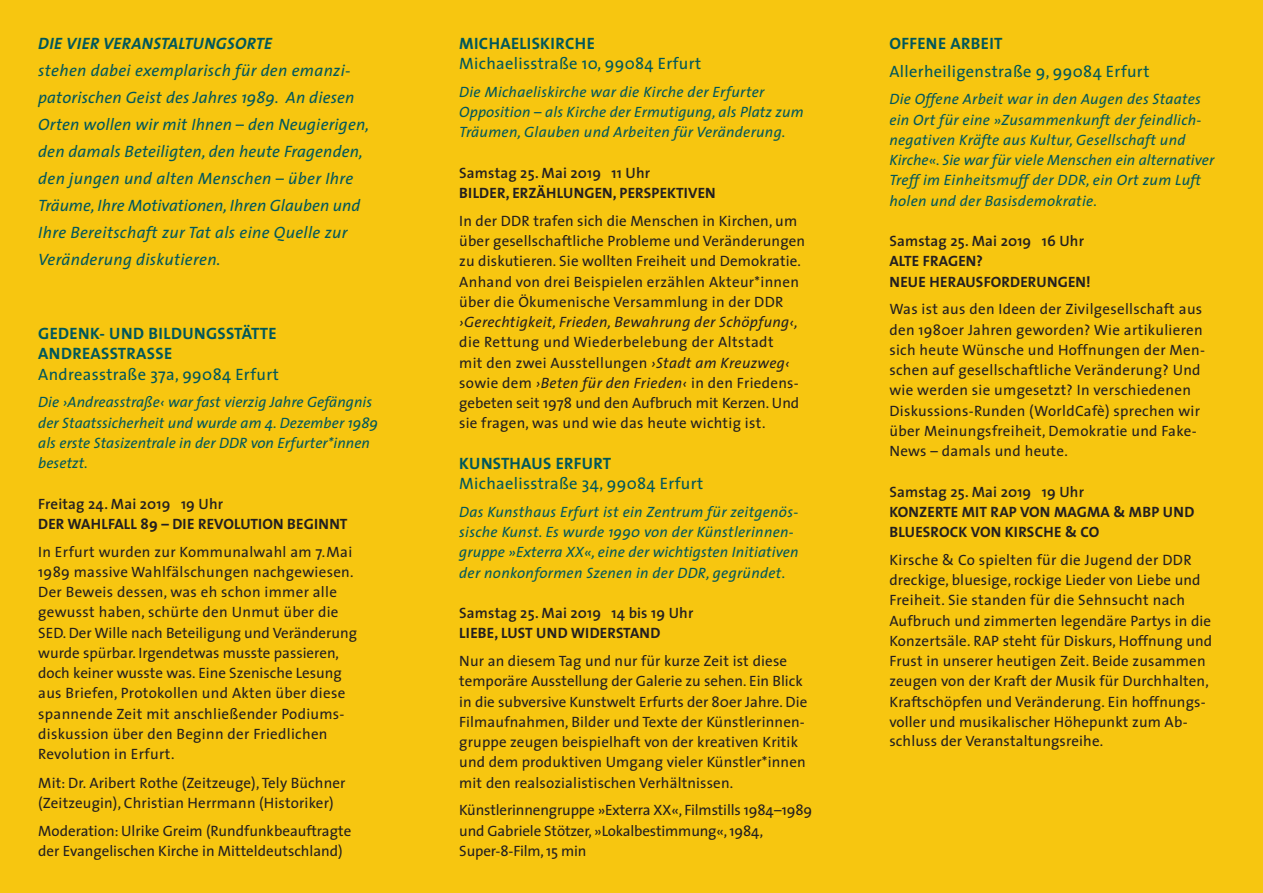
<style>
.page{position:relative;width:1263px;height:893px;background:#f7c610}
.page>*{position:absolute;margin:0;border:0;box-sizing:border-box;transform-origin:0 0}
.t1{font:italic 16.5px/27px "The Sans";letter-spacing:.01em;color:#00575c}
.t2{font:16.5px "The Sans";letter-spacing:.02em;color:#00575c}
.t3{font:700 16.5px "The Sans";letter-spacing:.02em;color:#00575c}
.t4{font:15px/20.2px "The Sans";letter-spacing:.01em;color:#231f20}
.t5{font:italic 15px/20.2px "The Sans";letter-spacing:.02em;color:#00575c}
.t6{font:700 15px/20.2px "The Sans";letter-spacing:.01em;color:#231f20}
.t7{font:600 15px "The Sans";letter-spacing:.01em;color:#231f20}
.t8{font:15px/20.2px "The Sans";letter-spacing:-.01em;color:#231f20}
.t9{font:italic 15px "The Sans";letter-spacing:.02em;color:#231f20}
.t10{font:15px "The Sans";letter-spacing:.03em;color:#231f20}
.s1{font-weight:700}
.s2{font-style:italic}
</style>
<div class="page">
<p class="t1" style="left:38px;top:29px;width:332px"><span class="s1">DIE VIER VERANSTALTUNGSORTE<br></span>stehen dabei exemplarisch für den emanzi&shy;patorischen Geist des Jahres 1989. An diesen Orten wollen wir mit Ihnen – den Neugierigen, den damals Beteiligten, den heute Fragenden, den jungen und alten Menschen – über Ihre Träume, Ihre Motivationen, Ihren Glauben und Ihre Bereitschaft zur Tat als eine Quelle zur Veränderung diskutieren.</p>
<p class="t3" style="left:38px;top:320px;width:240px">GEDENK- UND BILDUNGSSTÄTTE</p>
<p class="t3" style="left:38px;top:340px;width:136px">ANDREASSTRASSE</p>
<p class="t2" style="left:38px;top:360px;width:242px">Andreasstraße 37a, 99084 Erfurt</p>
<p class="t5" style="left:38px;top:392px;width:341px">Die ›Andreasstraße‹ war fast vierzig Jahre Gefängnis der Staatssicherheit und wurde am 4. Dezember 1989 als erste Stasizentrale in der DDR von Erfurter*innen besetzt.</p>
<p class="t7" style="left:38px;top:491px;width:186px">Freitag 24. Mai 2019 19 Uhr</p>
<p class="t6" style="left:38px;top:513px;width:311px">DER WAHLFALL 89 – DIE REVOLUTION BEGINNT</p>
<p class="t4" style="left:38px;top:541px;width:317px">In Erfurt wurden zur Kommunalwahl am 7.Mai<br>1989 massive Wahlfälschungen nachgewiesen.</p>
<p class="t4" style="left:38px;top:581px;width:302px">Der Beweis dessen, was eh schon immer alle gewusst haben, schürte den Unmut über die</p>
<p class="t4" style="left:38px;top:622px;width:320px">SED. Der Wille nach Beteiligung und Veränderung</p>
<p class="t4" style="left:38px;top:642px;width:302px">wurde spürbar. Irgendetwas musste passieren,</p>
<p class="t4" style="left:38px;top:662px;width:305px">doch keiner wusste was. Eine Szenische Lesung</p>
<p class="t4" style="left:38px;top:683px;width:309px">aus Briefen, Protokollen und Akten über diese spannende Zeit mit anschließender Podiums&shy;diskussion über den Beginn der Friedlichen Revolution in Erfurt.</p>
<p class="t4" style="left:38px;top:772px;width:309px">Mit: Dr. Aribert Rothe (Zeitzeuge), Tely Büchner</p>
<p class="t4" style="left:38px;top:792px;width:297px">(Zeitzeugin), Christian Herrmann (Historiker)</p>
<p class="t4" style="left:38px;top:820px;width:315px">Moderation: Ulrike Greim (Rundfunkbeauftragte</p>
<p class="t4" style="left:38px;top:840px;width:306px">der Evangelischen Kirche in Mitteldeutschland)</p>
<p class="t3" style="left:459px;top:29px;width:137px">MICHAELISKIRCHE</p>
<p class="t2" style="left:459px;top:50px;width:244px">Michaelisstraße 10, 99084 Erfurt</p>
<p class="t5" style="left:459px;top:81px;width:346px">Die Michaeliskirche war die Kirche der Erfurter<br>Opposition – als Kirche der Ermutigung, als Platz zum<br>Träumen, Glauben und Arbeiten für Veränderung.</p>
<p class="t7" style="left:459px;top:160px;width:192px">Samstag 25. Mai 2019 11 Uhr</p>
<p class="t6" style="left:459px;top:183px;width:258px">BILDER, ERZÄHLUNGEN, PERSPEKTIVEN</p>
<p class="t4" style="left:459px;top:210px;width:347px">In der DDR trafen sich die Menschen in Kirchen, um über gesellschaftliche Probleme und Veränderungen</p>
<p class="t4" style="left:459px;top:251px;width:343px">zu diskutieren. Sie wollten Freiheit und Demokratie.<br>Anhand von drei Beispielen erzählen Akteur*innen über die Ökumenische Versammlung in der DDR</p>
<p class="t9" style="left:459px;top:310px;width:340px">›Gerechtigkeit, Frieden, Bewahrung der Schöpfung‹,</p>
<p class="t10" style="left:459px;top:330px;width:316px">die Rettung und Wiederbelebung der Altstadt</p>
<p class="t4" style="left:459px;top:352px;width:332px">mit den zwei Ausstellungen <span class="s2">›Stadt am Kreuzweg‹</span></p>
<p class="t4" style="left:459px;top:372px;width:342px;text-align:justify">sowie dem <span class="s2">›Beten für den Frieden‹</span> in den Friedens&shy;gebeten seit 1978 und den Aufbruch mit Kerzen. Und sie fragen, was und wie das heute wichtig ist.</p>
<p class="t3" style="left:459px;top:449px;width:154px">KUNSTHAUS ERFURT</p>
<p class="t2" style="left:459px;top:470px;width:246px">Michaelisstraße 34, 99084 Erfurt</p>
<p class="t5" style="left:459px;top:501px;width:341px">Das Kunsthaus Erfurt ist ein Zentrum für zeitgenös&shy;sische Kunst. Es wurde 1990 von der Künstlerinnen&shy;gruppe »Exterra XX«, eine der wichtigsten Initiativen der nonkonformen Szenen in der DDR, gegründet.</p>
<p class="t7" style="left:459px;top:601px;width:236px">Samstag 25. Mai 2019 14 bis 19 Uhr</p>
<p class="t6" style="left:459px;top:623px;width:203px">LIEBE, LUST UND WIDERSTAND</p>
<p class="t4" style="left:459px;top:650px;width:349px">Nur an diesem Tag und nur für kurze Zeit ist diese temporäre Ausstellung der Galerie zu sehen. Ein Blick in die subversive Kunstwelt Erfurts der 80er Jahre. Die Filmaufnahmen, Bilder und Texte der Künstlerinnen&shy;gruppe zeugen beispielhaft von der kreativen Kritik und dem produktiven Umgang vieler Künstler*innen mit den realsozialistischen Verhältnissen.</p>
<p class="t8" style="left:459px;top:800px;width:354px">Künstlerinnengruppe »Exterra XX«, Filmstills 1984–1989 und Gabriele Stötzer, »Lokalbestimmung«, 1984,</p>
<p class="t8" style="left:459px;top:840px;width:129px">Super-8-Film, 15 min</p>
<p class="t3" style="left:889px;top:29px;width:115px">OFFENE ARBEIT</p>
<p class="t2" style="left:889px;top:57px;width:262px">Allerheiligenstraße 9, 99084 Erfurt</p>
<p class="t5" style="left:889px;top:89px;width:326px">Die Offene Arbeit war in den Augen des Staates ein Ort für eine »Zusammenkunft der feindlich&shy;negativen Kräfte aus Kultur, Gesellschaft und Kirche«. Sie war für viele Menschen ein alternativer Treff im Einheitsmuff der DDR, ein Ort zum Luft holen und der Basisdemokratie.</p>
<p class="t7" style="left:889px;top:229px;width:196px">Samstag 25. Mai 2019 16 Uhr</p>
<p class="t6" style="left:889px;top:251px;width:95px">ALTE FRAGEN?</p>
<p class="t6" style="left:889px;top:271px;width:203px">NEUE HERAUSFORDERUNGEN!</p>
<p class="t4" style="left:889px;top:299px;width:314px">Was ist aus den Ideen der Zivilgesellschaft aus</p>
<p class="t4" style="left:889px;top:319px;width:317px">den 1980er Jahren geworden? Wie artikulieren sich heute Wünsche und Hoffnungen der Men&shy;schen auf gesellschaftliche Veränderung? Und</p>
<p class="t4" style="left:889px;top:380px;width:312px">wie werden sie umgesetzt? In verschiedenen Diskussions-Runden (WorldCafè) sprechen wir über Meinungsfreiheit, Demokratie und Fake-News – damals und heute.</p>
<p class="t7" style="left:889px;top:479px;width:196px">Samstag 25. Mai 2019 19 Uhr</p>
<p class="t6" style="left:889px;top:501px;width:306px">KONZERTE MIT RAP VON MAGMA &amp; MBP UND<br>BLUESROCK VON KIRSCHE &amp; CO</p>
<p class="t4" style="left:889px;top:549px;width:324px">Kirsche &amp; Co spielten für die Jugend der DDR dreckige, bluesige, rockige Lieder von Liebe und Freiheit. Sie standen für die Sehnsucht nach Aufbruch und zimmerten legendäre Partys in die Konzertsäle. RAP steht für Diskurs, Hoffnung und Frust in unserer heutigen Zeit. Beide zusammen zeugen von der Kraft der Musik für Durchhalten, Kraftschöpfen und Veränderung. Ein hoffnungs&shy;voller und musikalischer Höhepunkt zum Ab&shy;schluss der Veranstaltungsreihe.</p>
</div>
